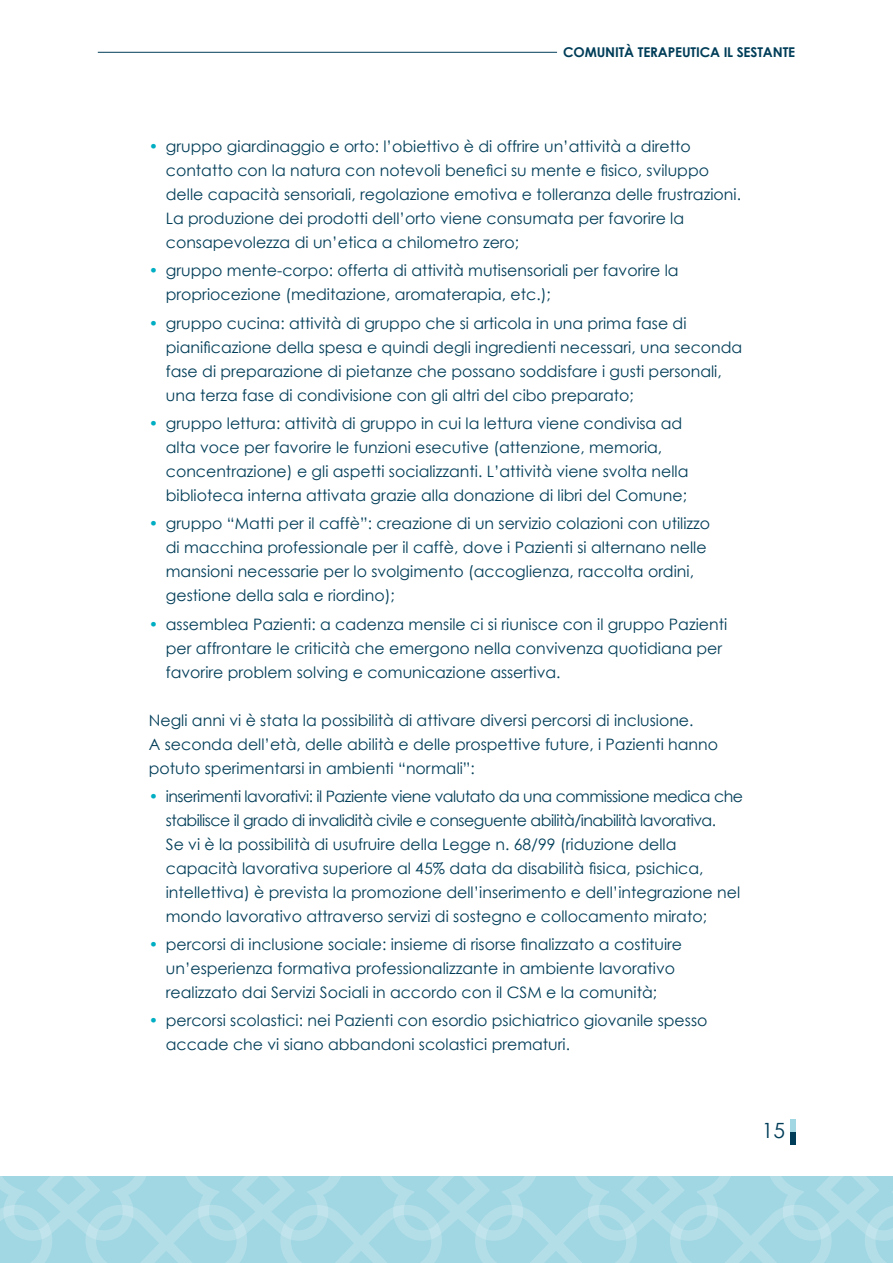
<style>
.page{position:relative;width:893px;height:1263px;background:#fff}
.page>*{position:absolute;margin:0;border:0;box-sizing:border-box;transform-origin:0 0}
.t1{font:21px "Century Gothic";color:#003d58}
.t2{font:15.75px/24px "Century Gothic";color:#003d58}
.t3{font:700 13.5px "Century Gothic";letter-spacing:-.01em;color:#003d58}
.s1{color:#00aec3}
</style>
<div class="page">
<svg style="left:0;top:1176px;width:893px;height:87px;background:#a8d9e4"></svg>
<hr style="left:98px;top:52px;width:459px;height:1px;background:#003d58">
<div style="left:790px;top:1132px;width:5px;height:12px;background:#003d58"></div>
<div style="left:790px;top:1119px;width:5px;height:13px;background:#a1d7e3"></div>
<p class="t3" style="left:563px;top:44px;width:234px">COMUNITÀ TERAPEUTICA IL SESTANTE</p>
<p class="t2" style="left:166px;top:134px;width:577px;text-indent:-17px"><span class="s1">•</span> gruppo giardinaggio e orto: l’obiettivo è di offrire un’attività a diretto contatto con la natura con notevoli benefici su mente e fisico, sviluppo delle capacità sensoriali, regolazione emotiva e tolleranza delle frustrazioni.<br>La produzione dei prodotti dell’orto viene consumata per favorire la consapevolezza di un’etica a chilometro zero;</p>
<p class="t2" style="left:166px;top:258px;width:514px;text-indent:-17px"><span class="s1">•</span> gruppo mente-corpo: offerta di attività mutisensoriali per favorire la propriocezione (meditazione, aromaterapia, etc.);</p>
<p class="t2" style="left:166px;top:311px;width:578px;text-indent:-17px"><span class="s1">•</span> gruppo cucina: attività di gruppo che si articola in una prima fase di pianificazione della spesa e quindi degli ingredienti necessari, una seconda fase di preparazione di pietanze che possano soddisfare i gusti personali, una terza fase di condivisione con gli altri del cibo preparato;</p>
<p class="t2" style="left:166px;top:411px;width:524px;text-indent:-17px"><span class="s1">•</span> gruppo lettura: attività di gruppo in cui la lettura viene condivisa ad alta voce per favorire le funzioni esecutive (attenzione, memoria, concentrazione) e gli aspetti socializzanti. L’attività viene svolta nella biblioteca interna attivata grazie alla donazione di libri del Comune;</p>
<p class="t2" style="left:166px;top:511px;width:546px;text-indent:-17px"><span class="s1">•</span> gruppo “Matti per il caffè”: creazione di un servizio colazioni con utilizzo di macchina professionale per il caffè, dove i Pazienti si alternano nelle mansioni necessarie per lo svolgimento (accoglienza, raccolta ordini, gestione della sala e riordino);</p>
<p class="t2" style="left:166px;top:612px;width:563px;text-indent:-17px"><span class="s1">•</span> assemblea Pazienti: a cadenza mensile ci si riunisce con il gruppo Pazienti per affrontare le criticità che emergono nella convivenza quotidiana per favorire problem solving e comunicazione assertiva.</p>
<p class="t2" style="left:149px;top:708px;width:571px">Negli anni vi è stata la possibilità di attivare diversi percorsi di inclusione.<br>A seconda dell’età, delle abilità e delle prospettive future, i Pazienti hanno potuto sperimentarsi in ambienti “normali”:</p>
<p class="t2" style="left:166px;top:784px;width:579px;text-indent:-17px"><span class="s1">•</span> inserimenti lavorativi: il Paziente viene valutato da una commissione medica che stabilisce il grado di invalidità civile e conseguente abilità/inabilità lavorativa.<br>Se vi è la possibilità di usufruire della Legge n. 68/99 (riduzione della capacità lavorativa superiore al 45% data da disabilità fisica, psichica, intellettiva) è prevista la promozione dell’inserimento e dell’integrazione nel mondo lavorativo attraverso servizi di sostegno e collocamento mirato;</p>
<p class="t2" style="left:166px;top:932px;width:518px;text-indent:-17px"><span class="s1">•</span> percorsi di inclusione sociale: insieme di risorse finalizzato a costituire un’esperienza formativa professionalizzante in ambiente lavorativo realizzato dai Servizi Sociali in accordo con il CSM e la comunità;</p>
<p class="t2" style="left:166px;top:1008px;width:543px;text-indent:-17px"><span class="s1">•</span> percorsi scolastici: nei Pazienti con esordio psichiatrico giovanile spesso accade che vi siano abbandoni scolastici prematuri.</p>
<h1 class="t1" style="left:762px;top:1118px;width:25px">15</h1>
</div>
